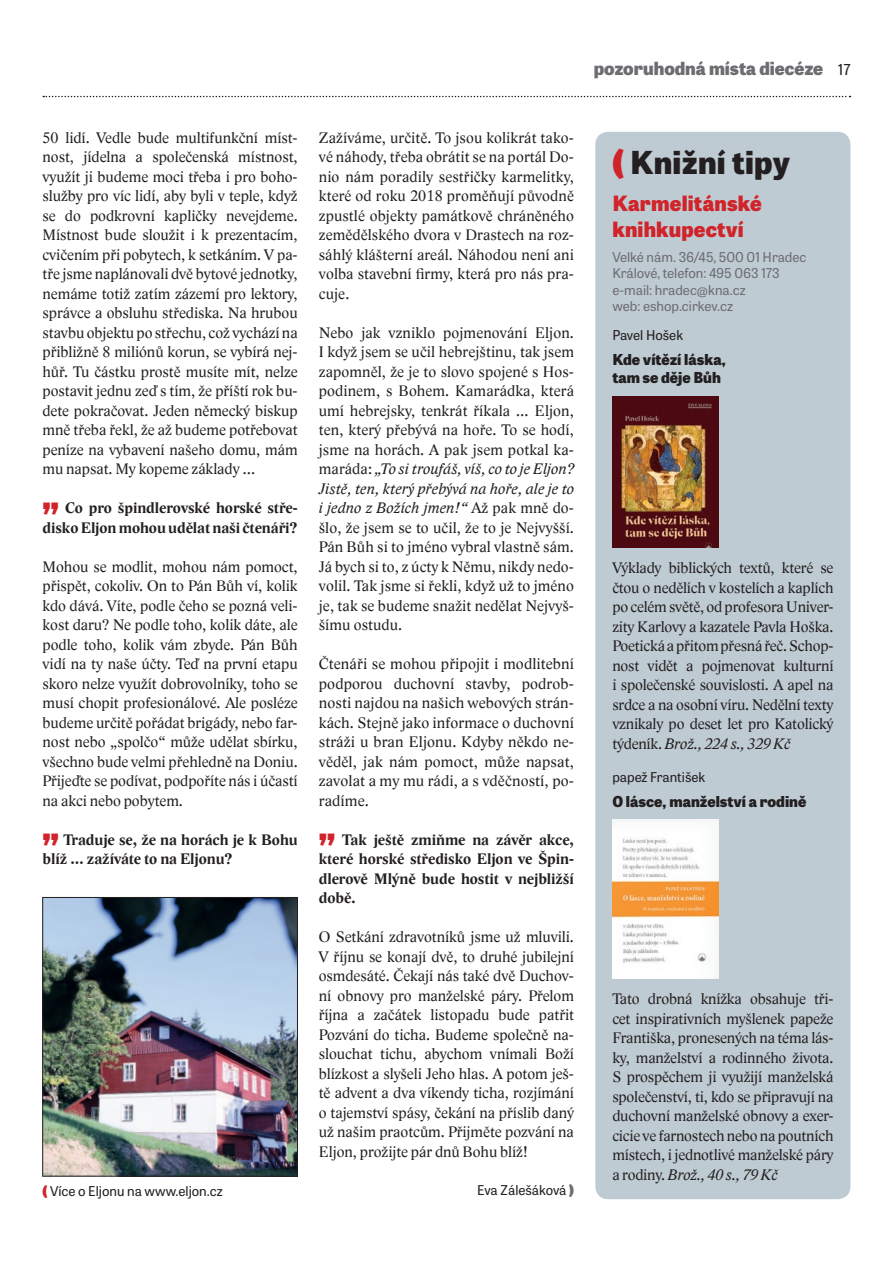
<style>
.page{position:relative;width:893px;height:1263px;background:#fff}
.page>*{position:absolute;margin:0;border:0;box-sizing:border-box;transform-origin:0 0}
.t1{font:800 36px "Tablet Gothic";color:#d1232a}
.t2{font:800 31.5px "Tablet Gothic";letter-spacing:.01em;color:#231f20}
.t3{font:800 21px/25.2px "Tablet Gothic";letter-spacing:.01em;color:#d1232a}
.t4{font:800 18px "Tablet Gothic";color:#6c6d70}
.t5{font:15.75px/19.5px "Lido STFCE";color:#231f20;text-align:justify}
.t6{font:700 15.75px/19.5px "Lido STFCE";color:#231f20;text-align:right}
.t7{font:800 15px/18px "Tablet Gothic";color:#231f20}
.t8{font:13.5px/16.5px "Tablet Gothic";color:#6c6d70}
.t9{font:13.5px "Tablet Gothic";color:#231f20}
.s1{font-weight:400;font-size:15px;color:#231f20}
.s2{font-weight:800;color:#d1232a}
.s3{font-style:italic}
.s4{font-weight:800;color:#6c6d70}
.s5{color:#d1232a}
</style>
<div class="page">
<svg style="left:43px;top:96px;width:807px;height:1px"></svg>
<div style="left:595px;top:132px;width:255px;height:1067px;background:#bfcbd3;border-radius:13px"></div>
<img style="left:45px;top:899px;width:251px;height:275px">
<div style="left:43px;top:897px;width:255px;height:279px;border:1px solid #231f20"></div>
<img style="left:612px;top:397px;width:107px;height:150px">
<img style="left:612px;top:819px;width:107px;height:159px">
<p class="t4" style="left:594px;top:55px;width:258px">pozoruhodná místa diecéze <span class="s1">17</span></p>
<p class="t5" style="left:43px;top:128px;width:257px">50 lidí. Vedle bude multifunkční míst&shy;nost, jídelna a společenská místnost, využít ji budeme moci třeba i pro boho&shy;služby pro víc lidí, aby byli v teple, když se do podkrovní kapličky nevejdeme.<br>Místnost bude sloužit i k prezentacím, cvičením při pobytech, k setkáním. V pa&shy;tře jsme naplánovali dvě bytové jednotky, nemáme totiž zatím zázemí pro lektory, správce a obsluhu střediska. Na hrubou stavbu objektu po střechu, což vychází na přibližně 8 miliónů korun, se vybírá nej&shy;hůř. Tu částku prostě musíte mít, nelze postavit jednu zeď s tím, že příští rok bu&shy;dete pokračovat. Jeden německý biskup mně třeba řekl, že až budeme potřebovat peníze na vybavení našeho domu, mám mu napsat. My kopeme základy …</p>
<h1 class="t1" style="left:43px;top:468px;width:18px">„</h1>
<p class="t6" style="left:43px;top:499px;width:257px">Co pro špindlerovské horské stře&shy;disko Eljon mohou udělat naši čtenáři?</p>
<p class="t5" style="left:43px;top:557px;width:257px">Mohou se modlit, mohou nám pomoct, přispět, cokoliv. On to Pán Bůh ví, kolik kdo dává. Víte, podle čeho se pozná veli&shy;kost daru? Ne podle toho, kolik dáte, ale podle toho, kolik vám zbyde. Pán Bůh vidí na ty naše účty. Teď na první etapu skoro nelze využít dobrovolníky, toho se musí chopit profesionálové. Ale posléze budeme určitě pořádat brigády, nebo far&shy;nost nebo „spolčo“ může udělat sbírku, všechno bude velmi přehledně na Doniu.<br>Přijeďte se podívat, podpoříte nás i účastí na akci nebo pobytem.</p>
<h1 class="t1" style="left:43px;top:799px;width:18px">„</h1>
<p class="t6" style="left:43px;top:830px;width:257px;text-align:left;text-indent:21px">Traduje se, že na horách je k Bohu blíž … zažíváte to na Eljonu?</p>
<p class="t9" style="left:43px;top:1182px;width:182px"><span class="s2">(</span> Více o Eljonu na www.eljon.cz</p>
<p class="t5" style="left:319px;top:128px;width:257px">Zažíváme, určitě. To jsou kolikrát tako&shy;vé náhody, třeba obrátit se na portál Do&shy;nio nám poradily sestřičky karmelitky, které od roku 2018 proměňují původně zpustlé objekty památkově chráněného zemědělského dvora v Drastech na roz&shy;sáhlý klášterní areál. Náhodou není ani volba stavební firmy, která pro nás pra&shy;cuje.</p>
<p class="t5" style="left:319px;top:323px;width:257px">Nebo jak vzniklo pojmenování Eljon.<br>I když jsem se učil hebrejštinu, tak jsem zapomněl, že je to slovo spojené s Hos&shy;podinem, s Bohem. Kamarádka, která umí hebrejsky, tenkrát říkala … Eljon, ten, který přebývá na hoře. To se hodí, jsme na horách. A pak jsem potkal ka&shy;maráda: <span class="s3">„To si troufáš, víš, co to je Eljon?<br>Jistě, ten, který přebývá na hoře, ale je to i jedno z Božích jmen!“</span> Až pak mně do&shy;šlo, že jsem se to učil, že to je Nejvyšší.<br>Pán Bůh si to jméno vybral vlastně sám.<br>Já bych si to, z úcty k Němu, nikdy nedo&shy;volil. Tak jsme si řekli, když už to jméno je, tak se budeme snažit nedělat Nejvyš&shy;šímu ostudu.</p>
<p class="t5" style="left:319px;top:654px;width:257px">Čtenáři se mohou připojit i modlitební podporou duchovní stavby, podrob&shy;nosti najdou na našich webových strán&shy;kách. Stejně jako informace o duchovní stráži u bran Eljonu. Kdyby někdo ne&shy;věděl, jak nám pomoct, může napsat, zavolat a my mu rádi, a s vděčností, po&shy;radíme.</p>
<h1 class="t1" style="left:319px;top:799px;width:18px">„</h1>
<p class="t6" style="left:319px;top:830px;width:257px;text-align:justify;text-indent:23px">Tak ještě zmiňme na závěr akce, které horské středisko Eljon ve Špin&shy;dlerově Mlýně bude hostit v nejbližší době.</p>
<p class="t5" style="left:319px;top:927px;width:257px">O Setkání zdravotníků jsme už mluvili.<br>V říjnu se konají dvě, to druhé jubilejní osmdesáté. Čekají nás také dvě Duchov&shy;ní obnovy pro manželské páry. Přelom října a začátek listopadu bude patřit Pozvání do ticha. Budeme společně na&shy;slouchat tichu, abychom vnímali Boží blízkost a slyšeli Jeho hlas. A potom ješ&shy;tě advent a dva víkendy ticha, rozjímání o tajemství spásy, čekání na příslib daný už našim praotcům. Přijměte pozvání na Eljon, prožijte pár dnů Bohu blíž!</p>
<p class="t9" style="left:477px;top:1181px;width:98px">Eva Zálešáková <span class="s4">)</span></p>
<h2 class="t2" style="left:612px;top:139px;width:179px"><span class="s5">(</span> Knižní tipy</h2>
<h3 class="t3" style="left:612px;top:190px;width:151px">Karmelitánské knihkupectví</h3>
<p class="t8" style="left:612px;top:248px;width:196px">Velké nám. 36/45, 500 01 Hradec<br>Králové, telefon: 495 063 173 e-mail: hradec@kna.cz<br>web: eshop.cirkev.cz</p>
<p class="t9" style="left:612px;top:326px;width:72px">Pavel Hošek</p>
<p class="t7" style="left:612px;top:349px;width:115px">Kde vítězí láska, tam se děje Bůh</p>
<p class="t5" style="left:612px;top:558px;width:223px">Výklady biblických textů, které se čtou o nedělích v kostelích a kaplích po celém světě, od profesora Univer&shy;zity Karlovy a kazatele Pavla Hoška.<br>Poetická apřitom přesná řeč. Schop&shy;nost vidět a pojmenovat kulturní i společenské souvislosti. A apel na srdce a na osobní víru. Nedělní texty vznikaly po deset let pro Katolický týdeník. <span class="s3">Brož., 224 s., 329 Kč</span></p>
<p class="t9" style="left:612px;top:768px;width:95px">papež František</p>
<p class="t7" style="left:612px;top:791px;width:196px">O lásce, manželství a rodině</p>
<p class="t5" style="left:612px;top:989px;width:223px">Tato drobná knížka obsahuje tři&shy;cet inspirativních myšlenek papeže Františka, pronesených na téma lás&shy;ky, manželství a rodinného života.<br>S prospěchem ji využijí manželská společenství, ti, kdo se připravují na duchovní manželské obnovy a exer&shy;cicie ve farnostech nebo na poutních místech, i jednotlivé manželské páry a rodiny. <span class="s3">Brož., 40 s., 79 Kč</span></p>
</div>
